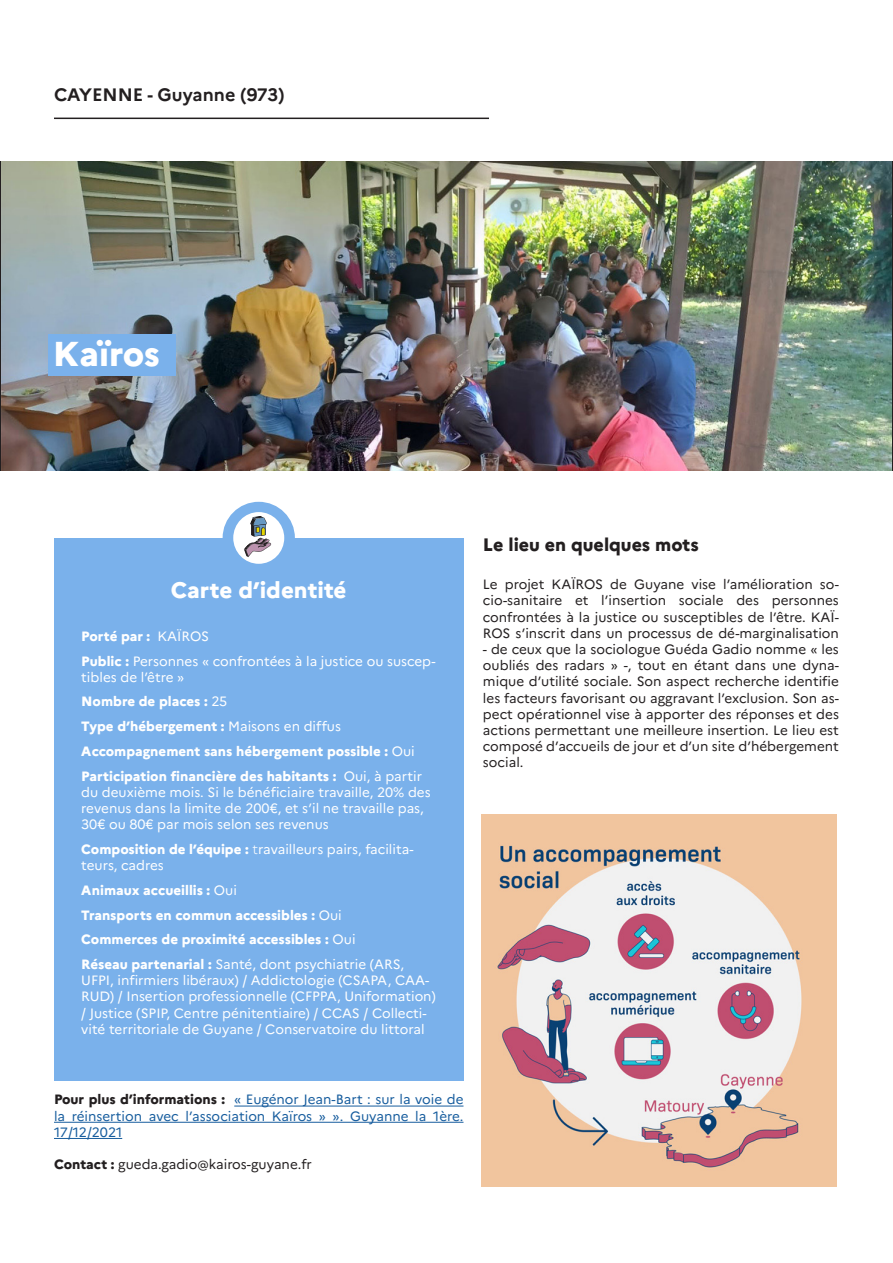
<style>
.page{position:relative;width:893px;height:1263px;background:#fff}
.page>*{position:absolute;margin:0;border:0;box-sizing:border-box;transform-origin:0 0}
.t1{font:800 34.5px "Marianne";color:#fff}
.t2{font:800 22.5px "Marianne";color:#fff}
.t3{font:800 18px "Marianne";color:#231f20}
.t4{font:700 18px "Marianne";color:#231f20}
.t5{font:13.5px/16.2px "Marianne";color:#231f20;text-align:justify}
.t6{font:13.5px/16.2px "Marianne";color:#fff}
.t7{font:800 13.5px "Marianne";color:#fff}
.t8{font:13.5px/16.2px "Marianne";color:#175d9e;text-align:justify}
.s1{font-weight:400}
.s2{font-weight:800}
.s3{font-weight:300}
.s4{font-weight:800;color:#231f20}
</style>
<div class="page">
<img style="left:2px;top:162px;width:889px;height:309px">
<div style="left:54px;top:538px;width:409px;height:542px;background:#7ab1eb"></div>
<hr style="left:54px;top:118px;width:435px;height:1px;background:#231f20">
<img style="left:482px;top:814px;width:355px;height:372px">
<div style="left:223px;top:502px;width:72px;height:72px;background:#7ab1eb;border-radius:50%"></div>
<hr style="left:234px;top:1105px;width:229px;height:1px;background:#175d9e">
<hr style="left:54px;top:1122px;width:409px;height:1px;background:#175d9e">
<hr style="left:54px;top:1138px;width:68px;height:1px;background:#175d9e">
<div style="left:48px;top:334px;width:127px;height:42px;background:#7ab1eb"></div>
<div style="left:233px;top:512px;width:51px;height:52px;background:#fff;border-radius:50%"></div>
<svg style="left:244px;top:516px;width:27px;height:41px"></svg>
<p class="t4" style="left:54px;top:80px;width:232px">CAYENNE - Guyanne (973)</p>
<p class="t1" style="left:53px;top:327px;width:108px">Kaïros</p>
<p class="t2" style="left:171px;top:573px;width:177px">Carte d’identité</p>
<p class="t7" style="left:81px;top:625px;width:129px">Porté par : <span class="s1">KAÏROS</span></p>
<p class="t6" style="left:81px;top:651px;width:356px"><span class="s2">Public :</span> Personnes « confrontées à la justice ou suscep&shy;tibles de l’être »</p>
<p class="t7" style="left:81px;top:691px;width:148px">Nombre de places : <span class="s1">25</span></p>
<p class="t7" style="left:81px;top:716px;width:261px">Type d’hébergement : <span class="s1">Maisons en diffus</span></p>
<p class="t7" style="left:81px;top:740px;width:335px">Accompagnement sans hébergement possible : <span class="s1">Oui</span></p>
<p class="t6" style="left:81px;top:766px;width:351px"><span class="s2">Participation financière des habitants :</span> Oui, à partir du deuxième mois. Si le bénéficiaire travaille, 20% des revenus dans la limite de 200€, et s’il ne travaille pas, 30€ ou 80€ par mois selon ses revenus</p>
<p class="t6" style="left:81px;top:840px;width:334px"><span class="s2">Composition de l’équipe :</span> <span class="s3">t</span>ravailleurs pairs, facilita&shy;teurs, cadres</p>
<p class="t7" style="left:81px;top:879px;width:157px">Animaux accueillis : <span class="s1">Oui</span></p>
<p class="t7" style="left:81px;top:904px;width:262px">Transports en commun accessibles : <span class="s1">Oui</span></p>
<p class="t7" style="left:81px;top:929px;width:276px">Commerces de proximité accessibles : <span class="s1">Oui</span></p>
<p class="t6" style="left:81px;top:955px;width:356px"><span class="s2">Réseau partenarial :</span> Santé, dont psychiatrie (ARS, UFPI, infirmiers libéraux) / Addictologie (CSAPA, CAA-RUD) / Insertion professionnelle (CFPPA, Uniformation) / Justice (SPIP, Centre pénitentiaire) / CCAS / Collecti&shy;vité territoriale de Guyane / Conservatoire du littoral</p>
<p class="t3" style="left:483px;top:531px;width:217px">Le lieu en quelques mots</p>
<p class="t5" style="left:483px;top:575px;width:357px">Le projet KAÏROS de Guyane vise l’amélioration so&shy;cio-sanitaire et l’insertion sociale des personnes confrontées à la justice ou susceptibles de l’être. KAÏ-ROS s’inscrit dans un processus de dé-marginalisation</p>
<p class="t5" style="left:483px;top:640px;width:357px">- de ceux que la sociologue Guéda Gadio nomme « les oubliés des radars » -, tout en étant dans une dyna&shy;mique d’utilité sociale. Son aspect recherche identifie les facteurs favorisant ou aggravant l’exclusion. Son as&shy;pect opérationnel vise à apporter des réponses et des actions permettant une meilleure insertion. Le lieu est composé d’accueils de jour et d’un site d’hébergement social.</p>
<p class="t8" style="left:54px;top:1090px;width:411px"><span class="s4">Pour plus d’informations :</span> « Eugénor Jean-Bart : sur la voie de la réinsertion avec l’association Kaïros » ». Guyanne la 1ère.<br>17/12/2021</p>
<p class="t5" style="left:54px;top:1155px;width:259px"><span class="s2">Contact :</span> gueda.gadio@kairos-guyane.fr</p>
</div>
